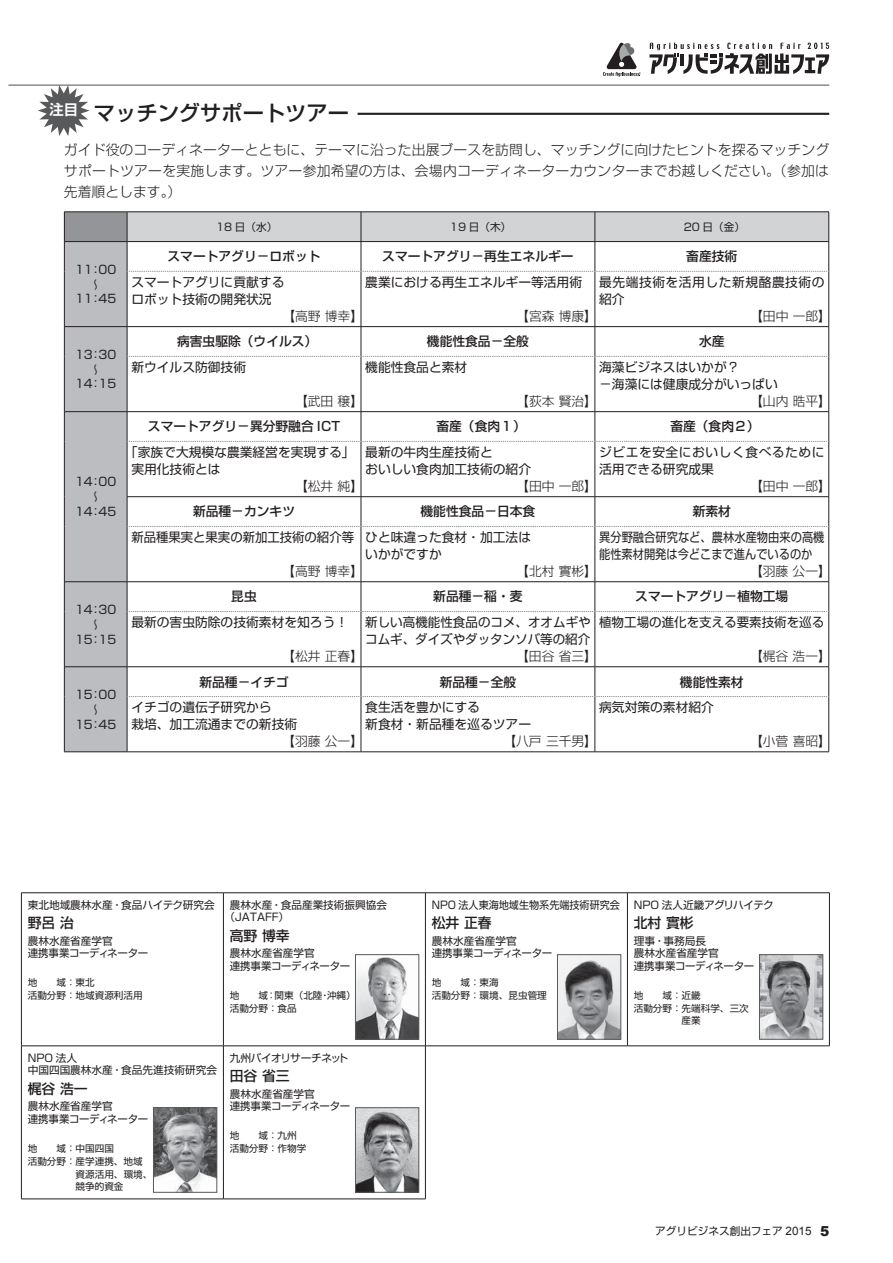
<style>
.page{position:relative;width:893px;height:1263px;background:#fff}
.page>*{position:absolute;margin:0;border:0;box-sizing:border-box;transform-origin:0 0}
.t1{font:21.3px "Shin Go Pro Medium 90 msp RKSJ H";color:#231f20}
.t2{font:14.4px "Shin Go Pro De Bold 90 msp RKSJ H";color:#fff}
.t3{font:13.8px/21.3px "Shin Go Pro Light 90 msp RKSJ H";letter-spacing:.015em;color:#231f20;text-align:justify}
.t4{font:13.8px "Shin Go Pro Medium 90 msp RKSJ H";color:#231f20}
.t5{font:12.75px/17px "Shin Go Pro Regular 90 msp RKSJ H";color:#231f20}
.t6{font:12.75px "Shin Go Pro Medium 90 msp RKSJ H";color:#231f20}
.t7{font:12.75px "Shin Go Pro Light 90 msp RKSJ H";color:#231f20}
.t8{font:12.75px/17px "Shin Go Pro Regular 90 msp RKSJ H";letter-spacing:.04em;color:#231f20}
.t9{font:12.75px/17px "Shin Go Pro Regular 90 msp RKSJ H";color:#231f20;scale:.88 1}
.t10{font:11.7px/14.9px "Shin Go Pro Regular 90 msp RKSJ H";color:#231f20;text-align:center}
.t11{font:10.65px/12.8px "Shin Go Pro Regular 90 msp RKSJ H";color:#231f20}
.t12{font:10.65px "Shin Go Pro Regular 90 msp RKSJ H";color:#231f20;scale:.95 1}
.t13{font:10.65px "Shin Go Pro Regular 90 msp RKSJ H";letter-spacing:-.025em;color:#231f20}
.t14{font:10.65px "Shin Go Pro Regular 90 msp RKSJ H";letter-spacing:-.035em;color:#231f20}
.t15{font:9.6px/12.8px "Shin Go Pro Regular 90 msp RKSJ H";color:#231f20}
.s1{font-family:"Arial";font-size:11.7px}
.s2{font-family:"Arial";font-weight:900;font-size:13.8px}
</style>
<div class="page">
<hr style="left:21px;top:893px;width:202px;height:1px;background:#231f20">
<hr style="left:21px;top:893px;width:1px;height:153px;background:#231f20">
<hr style="left:223px;top:893px;width:202px;height:1px;background:#231f20">
<hr style="left:223px;top:893px;width:1px;height:153px;background:#231f20">
<hr style="left:425px;top:893px;width:1px;height:153px;background:#231f20">
<hr style="left:627px;top:893px;width:203px;height:1px;background:#231f20">
<hr style="left:627px;top:893px;width:1px;height:153px;background:#231f20">
<hr style="left:829px;top:893px;width:1px;height:153px;background:#231f20">
<hr style="left:21px;top:1046px;width:202px;height:1px;background:#231f20">
<hr style="left:21px;top:1046px;width:1px;height:153px;background:#231f20">
<hr style="left:223px;top:1046px;width:202px;height:1px;background:#231f20">
<hr style="left:627px;top:1046px;width:203px;height:1px;background:#231f20">
<hr style="left:21px;top:1199px;width:202px;height:1px;background:#231f20">
<hr style="left:223px;top:1199px;width:203px;height:1px;background:#231f20">
<hr style="left:425px;top:893px;width:202px;height:1px;background:#231f20">
<hr style="left:223px;top:1046px;width:1px;height:153px;background:#231f20">
<hr style="left:425px;top:1046px;width:202px;height:1px;background:#231f20">
<hr style="left:425px;top:1046px;width:1px;height:153px;background:#231f20">
<img style="left:357px;top:957px;width:60px;height:80px">
<div style="left:355px;top:954px;width:64px;height:85px;border:1px solid #58595b"></div>
<img style="left:559px;top:956px;width:60px;height:81px">
<div style="left:557px;top:954px;width:64px;height:85px;border:1px solid #58595b"></div>
<img style="left:761px;top:956px;width:60px;height:81px">
<div style="left:759px;top:954px;width:64px;height:85px;border:1px solid #58595b"></div>
<img style="left:155px;top:1109px;width:60px;height:82px">
<div style="left:153px;top:1107px;width:64px;height:86px;border:1px solid #58595b"></div>
<img style="left:357px;top:1109px;width:60px;height:82px">
<div style="left:355px;top:1107px;width:64px;height:86px;border:1px solid #58595b"></div>
<svg style="left:603px;top:43px;width:37px;height:34px"></svg>
<svg style="left:649px;top:43px;width:180px;height:31px"></svg>
<hr style="left:98px;top:113px;width:731px;height:2px;background:#231f20">
<div style="left:94px;top:106px;width:263px;height:19px;background:#fff"></div>
<hr style="left:64px;top:752px;width:63px;height:1px;background:#231f20">
<hr style="left:127px;top:752px;width:234px;height:1px;background:#231f20">
<hr style="left:361px;top:752px;width:468px;height:1px;background:#231f20">
<svg style="left:64px;top:212px;width:765px;height:540px"></svg>
<svg style="left:38px;top:86px;width:52px;height:50px"></svg>
<hr style="left:8px;top:85px;width:821px;height:1px;background:#58595b">
<h1 class="t1" style="left:94px;top:105px;width:257px">マッチングサポートツアー</h1>
<p class="t3" style="left:64px;top:141px;width:767px">ガイド役のコーディネーターとともに、テーマに沿った出展ブースを訪問し、マッチングに向けたヒントを探るマッチングサポートツアーを実施します。ツアー参加希望の方は、会場内コーディネーターカウンターまでお越しください。（参加は先着順とします。）</p>
<p class="t11" style="left:216px;top:222px;width:63px">18 日（水）</p>
<p class="t11" style="left:450px;top:222px;width:63px">19 日（木）</p>
<p class="t11" style="left:684px;top:222px;width:63px">20 日（金）</p>
<p class="t10" style="left:75px;top:263px;width:43px">11：00〜<br>11：45</p>
<p class="t2" style="left:49px;top:105px;width:30px">注目</p>
<p class="t6" style="left:167px;top:252px;width:155px">スマートアグリ－ロボット</p>
<p class="t6" style="left:382px;top:252px;width:193px">スマートアグリ－再生エネルギー</p>
<p class="t6" style="left:686px;top:252px;width:53px">畜産技術</p>
<p class="t5" style="left:131px;top:275px;width:155px">スマートアグリに貢献するロボット技術の開発状況</p>
<p class="t7" style="left:282px;top:311px;width:82px">【高野 博幸】</p>
<p class="t5" style="left:365px;top:275px;width:218px">農業における再生エネルギー等活用術</p>
<p class="t7" style="left:516px;top:311px;width:82px">【宮森 博康】</p>
<p class="t8" style="left:599px;top:275px;width:227px">最先端技術を活用した新規酪農技術の紹介</p>
<p class="t7" style="left:750px;top:311px;width:82px">【田中 一郎】</p>
<p class="t10" style="left:75px;top:348px;width:43px">13：30〜<br>14：15</p>
<p class="t10" style="left:75px;top:476px;width:43px">14：00〜<br>14：45</p>
<p class="t10" style="left:75px;top:604px;width:43px">14：30〜<br>15：15</p>
<p class="t10" style="left:75px;top:689px;width:43px">15：00〜<br>15：45</p>
<p class="t6" style="left:177px;top:337px;width:142px">病害虫駆除（ウイルス）</p>
<p class="t6" style="left:427px;top:337px;width:104px">機能性食品－全般</p>
<p class="t6" style="left:699px;top:337px;width:27px">水産</p>
<p class="t5" style="left:131px;top:360px;width:116px">新ウイルス防御技術</p>
<p class="t7" style="left:295px;top:396px;width:70px">【武田 穣】</p>
<p class="t5" style="left:599px;top:360px;width:180px">海藻ビジネスはいかが？<br>－海藻には健康成分がいっぱい</p>
<p class="t7" style="left:750px;top:396px;width:82px">【山内 晧平】</p>
<p class="t5" style="left:365px;top:360px;width:104px">機能性食品と素材</p>
<p class="t7" style="left:516px;top:396px;width:82px">【荻本 賢治】</p>
<p class="t6" style="left:148px;top:422px;width:194px">スマートアグリ－異分野融合 ICT</p>
<p class="t6" style="left:436px;top:422px;width:91px">畜産（食肉１）</p>
<p class="t6" style="left:670px;top:422px;width:91px">畜産（食肉２）</p>
<p class="t5" style="left:131px;top:445px;width:225px;text-indent:-6px">「家族で大規模な農業経営を実現する」実用化技術とは</p>
<p class="t7" style="left:295px;top:481px;width:70px">【松井 純】</p>
<p class="t8" style="left:599px;top:445px;width:227px">ジビエを安全においしく食べるために活用できる研究成果</p>
<p class="t7" style="left:750px;top:481px;width:82px">【田中 一郎】</p>
<p class="t5" style="left:365px;top:445px;width:167px">最新の牛肉生産技術と<br>おいしい食肉加工技術の紹介</p>
<p class="t7" style="left:516px;top:481px;width:82px">【田中 一郎】</p>
<p class="t6" style="left:193px;top:507px;width:104px">新品種－カンキツ</p>
<p class="t6" style="left:420px;top:507px;width:116px">機能性食品－日本食</p>
<p class="t6" style="left:693px;top:507px;width:40px">新素材</p>
<p class="t5" style="left:131px;top:530px;width:224px">新品種果実と果実の新加工技術の紹介等</p>
<p class="t7" style="left:282px;top:566px;width:82px">【高野 博幸】</p>
<p class="t9" style="left:599px;top:530px;width:258px">異分野融合研究など、農林水産物由来の高機能性素材開発は今どこまで進んでいるのか</p>
<p class="t7" style="left:750px;top:566px;width:82px">【羽藤 公一】</p>
<p class="t5" style="left:365px;top:530px;width:167px">ひと味違った食材・加工法はいかがですか</p>
<p class="t7" style="left:516px;top:566px;width:82px">【北村 實彬】</p>
<p class="t6" style="left:231px;top:592px;width:27px">昆虫</p>
<p class="t6" style="left:433px;top:592px;width:91px">新品種－稲・麦</p>
<p class="t6" style="left:635px;top:592px;width:155px">スマートアグリ－植物工場</p>
<p class="t5" style="left:131px;top:615px;width:218px">最新の害虫防除の技術素材を知ろう！</p>
<p class="t7" style="left:282px;top:651px;width:82px">【松井 正春】</p>
<p class="t5" style="left:365px;top:615px;width:227px">新しい高機能性食品のコメ、オオムギやコムギ、ダイズやダッタンソバ等の紹介</p>
<p class="t7" style="left:516px;top:651px;width:82px">【田谷 省三】</p>
<p class="t5" style="left:599px;top:615px;width:227px">植物工場の進化を支える要素技術を巡る</p>
<p class="t7" style="left:750px;top:651px;width:82px">【梶谷 浩一】</p>
<p class="t6" style="left:199px;top:677px;width:91px">新品種－イチゴ</p>
<p class="t6" style="left:440px;top:677px;width:78px">新品種－全般</p>
<p class="t6" style="left:680px;top:677px;width:65px">機能性素材</p>
<p class="t5" style="left:131px;top:700px;width:167px">イチゴの遺伝子研究から<br>栽培、加工流通までの新技術</p>
<p class="t7" style="left:282px;top:736px;width:82px">【羽藤 公一】</p>
<p class="t5" style="left:599px;top:700px;width:116px">病気対策の素材紹介</p>
<p class="t5" style="left:365px;top:700px;width:167px">食生活を豊かにする<br>新食材・新品種を巡るツアー</p>
<p class="t7" style="left:503px;top:736px;width:95px">【八戸 三千男】</p>
<p class="t7" style="left:750px;top:736px;width:82px">【小菅 喜昭】</p>
<p class="t11" style="left:28px;top:900px;width:188px">東北地域農林水産・食品ハイテク研究会</p>
<p class="t4" style="left:28px;top:918px;width:48px">野呂 治</p>
<p class="t11" style="left:28px;top:936px;width:122px">農林水産省産学官<br>連携事業コーディネーター</p>
<p class="t15" style="left:28px;top:978px;width:116px">地　　域：東北<br>活動分野：地域資源利活用</p>
<p class="t11" style="left:224px;top:900px;width:164px;text-indent:5px">農林水産・食品産業技術振興協会（JATAFF）</p>
<p class="t4" style="left:230px;top:931px;width:61px">高野 博幸</p>
<p class="t11" style="left:230px;top:948px;width:122px">農林水産省産学官<br>連携事業コーディネーター</p>
<p class="t15" style="left:230px;top:990px;width:127px">地　　域：関東（北陸・沖縄）活動分野：食品</p>
<p class="t11" style="left:28px;top:1053px;width:191px">NPO 法人<br>中国四国農林水産・食品先進技術研究会</p>
<p class="t4" style="left:28px;top:1084px;width:61px">梶谷 浩一</p>
<p class="t11" style="left:28px;top:1102px;width:122px">農林水産省産学官<br>連携事業コーディネーター</p>
<p class="t15" style="left:28px;top:1143px;width:88px">地　　域：中国四国</p>
<p class="t15" style="left:28px;top:1156px;width:116px">活動分野：産学連携、地域</p>
<p class="t15" style="left:76px;top:1169px;width:78px">資源活用、環境、</p>
<p class="t15" style="left:76px;top:1182px;width:49px">競争的資金</p>
<p class="t14" style="left:230px;top:1054px;width:120px">九州バイオリサーチネット</p>
<p class="t4" style="left:230px;top:1071px;width:61px">田谷 省三</p>
<p class="t11" style="left:230px;top:1089px;width:122px">農林水産省産学官<br>連携事業コーディネーター</p>
<p class="t15" style="left:230px;top:1131px;width:78px">地　　域：九州活動分野：作物学</p>
<p class="t12" style="left:432px;top:900px;width:200px">NPO 法人東海地域生物系先端技術研究会</p>
<p class="t4" style="left:432px;top:918px;width:61px">松井 正春</p>
<p class="t11" style="left:432px;top:936px;width:122px">農林水産省産学官<br>連携事業コーディネーター</p>
<p class="t15" style="left:432px;top:978px;width:116px">地　　域：東海<br>活動分野：環境、昆虫管理</p>
<p class="t13" style="left:634px;top:900px;width:142px">NPO 法人近畿アグリハイテク</p>
<p class="t4" style="left:634px;top:918px;width:61px">北村 實彬</p>
<p class="t11" style="left:634px;top:936px;width:122px">理事・事務局長<br>農林水産省産学官<br>連携事業コーディネーター</p>
<p class="t15" style="left:634px;top:990px;width:68px">地　　域：近畿</p>
<p class="t15" style="left:634px;top:1003px;width:116px">活動分野：先端科学、三次</p>
<p class="t15" style="left:682px;top:1016px;width:21px">産業</p>
<p class="t11" style="left:655px;top:1226px;width:175px">アグリビジネス創出フェア <span class="s1">2015</span> <span class="s2">5</span></p>
</div>
